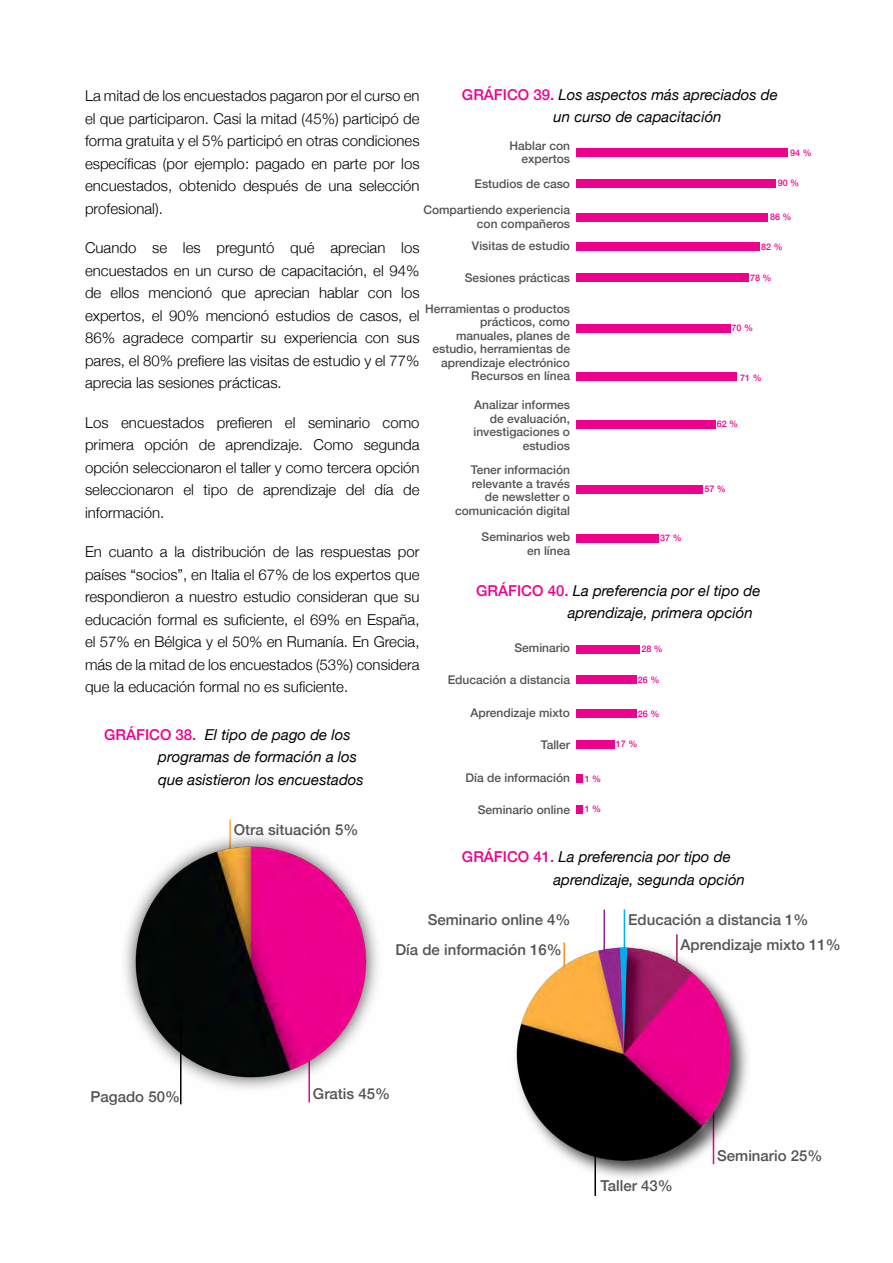
<style>
.page{position:relative;width:893px;height:1263px;background:#fff}
.page>*{position:absolute;margin:0;border:0;box-sizing:border-box;transform-origin:0 0}
.t1{font:300 15px/22.5px "Helvetica Neue";color:#000;text-align:justify}
.t2{font:italic 15px/22.5px "Helvetica Neue";color:#000}
.t3{font:500 15px/24.9px "Helvetica Neue";color:#545456}
.t4{font:500 12px/13.5px "Helvetica Neue";color:#545456;text-align:right}
.t5{font:500 9px "Helvetica Neue";color:#ec008c}
.s1{font-weight:500;font-style:normal;color:#ec008c}
</style>
<div class="page">
<hr style="left:676px;top:934px;width:2px;height:58px;background:#9e1f63">
<hr style="left:624px;top:909px;width:1px;height:58px;background:#00aeef">
<hr style="left:603px;top:909px;width:2px;height:58px;background:#92278f">
<img style="left:124px;top:819px;width:254px;height:284px">
<hr style="left:180px;top:1018px;width:2px;height:86px;background:#000">
<div style="left:576px;top:148px;width:211px;height:9px;background:#ec008c"></div>
<div style="left:576px;top:645px;width:63px;height:8px;background:#ec008c"></div>
<div style="left:576px;top:709px;width:60px;height:9px;background:#ec008c"></div>
<div style="left:576px;top:774px;width:7px;height:9px;background:#ec008c"></div>
<div style="left:576px;top:213px;width:191px;height:8px;background:#ec008c"></div>
<div style="left:576px;top:274px;width:173px;height:8px;background:#ec008c"></div>
<div style="left:576px;top:324px;width:154px;height:8px;background:#ec008c"></div>
<div style="left:576px;top:485px;width:127px;height:9px;background:#ec008c"></div>
<div style="left:576px;top:420px;width:139px;height:8px;background:#ec008c"></div>
<div style="left:576px;top:242px;width:184px;height:9px;background:#ec008c"></div>
<div style="left:576px;top:372px;width:160px;height:9px;background:#ec008c"></div>
<div style="left:576px;top:534px;width:83px;height:8px;background:#ec008c"></div>
<div style="left:576px;top:179px;width:199px;height:8px;background:#ec008c"></div>
<div style="left:576px;top:675px;width:60px;height:9px;background:#ec008c"></div>
<div style="left:576px;top:740px;width:38px;height:9px;background:#ec008c"></div>
<div style="left:576px;top:805px;width:7px;height:8px;background:#ec008c"></div>
<img style="left:516px;top:938px;width:232px;height:240px">
<hr style="left:594px;top:1141px;width:2px;height:55px;background:#000">
<svg style="left:620px;top:948px;width:7px;height:106px"></svg>
<p class="t2" style="left:553px;top:84px;width:226px;text-indent:-92px"><span class="s1">GRÁFICO 39.</span> Los aspectos más apreciados de un curso de capacitación</p>
<p class="t1" style="left:85px;top:83px;width:336px">La mitad de los encuestados pagaron por el curso en el que participaron. Casi la mitad (45%) participó de forma gratuita y el 5% participó en otras condiciones específicas (por ejemplo: pagado en parte por los encuestados, obtenido después de una selección profesional).</p>
<p class="t1" style="left:85px;top:235px;width:336px">Cuando se les preguntó qué aprecian los encuestados en un curso de capacitación, el 94% de ellos mencionó que aprecian hablar con los expertos, el 90% mencionó estudios de casos, el 86% agradece compartir su experiencia con sus pares, el 80% prefiere las visitas de estudio y el 77% aprecia las sesiones prácticas.</p>
<p class="t1" style="left:85px;top:410px;width:336px">Los encuestados prefieren el seminario como primera opción de aprendizaje. Como segunda opción seleccionaron el taller y como tercera opción seleccionaron el tipo de aprendizaje del día de información.</p>
<p class="t1" style="left:85px;top:539px;width:336px">En cuanto a la distribución de las respuestas por países “socios”, en Italia el 67% de los expertos que respondieron a nuestro estudio consideran que su educación formal es suficiente, el 69% en España, el 57% en Bélgica y el 50% en Rumanía. En Grecia, más de la mitad de los encuestados (53%) considera que la educación formal no es suficiente.</p>
<p class="t2" style="left:158px;top:724px;width:207px;text-indent:-54px"><span class="s1">GRÁFICO 38.</span> El tipo de pago de los programas de formación a los que asistieron los encuestados</p>
<p class="t4" style="left:510px;top:138px;width:62px">Hablar con expertos</p>
<p class="t5" style="left:790px;top:145px;width:23px">94 %</p>
<p class="t4" style="left:474px;top:176px;width:97px">Estudios de caso</p>
<p class="t5" style="left:778px;top:176px;width:23px">90 %</p>
<p class="t4" style="left:423px;top:202px;width:148px">Compartiendo experiencia con compañeros</p>
<p class="t5" style="left:770px;top:210px;width:23px">86 %</p>
<p class="t4" style="left:472px;top:238px;width:100px">Visitas de estudio</p>
<p class="t5" style="left:761px;top:239px;width:23px">82 %</p>
<p class="t4" style="left:465px;top:270px;width:107px">Sesiones prácticas</p>
<p class="t4" style="left:425px;top:301px;width:146px">Herramientas o productos prácticos, como manuales, planes de estudio, herramientas de aprendizaje electrónico</p>
<p class="t5" style="left:750px;top:270px;width:23px">78 %</p>
<p class="t5" style="left:731px;top:321px;width:23px">70 %</p>
<p class="t4" style="left:471px;top:368px;width:100px">Recursos en línea</p>
<p class="t5" style="left:740px;top:371px;width:23px">71 %</p>
<p class="t4" style="left:474px;top:397px;width:98px">Analizar informes de evaluación, investigaciones o estudios</p>
<p class="t5" style="left:717px;top:417px;width:23px">62 %</p>
<p class="t4" style="left:455px;top:462px;width:116px">Tener información relevante a través de newsletter o comunicación digital</p>
<p class="t5" style="left:704px;top:482px;width:23px">57 %</p>
<p class="t4" style="left:482px;top:529px;width:90px">Seminarios web en línea</p>
<p class="t5" style="left:660px;top:531px;width:23px">37 %</p>
<p class="t2" style="left:568px;top:580px;width:194px;text-indent:-92px"><span class="s1">GRÁFICO 40.</span> La preferencia por el tipo de aprendizaje, primera opción</p>
<p class="t4" style="left:514px;top:640px;width:57px">Seminario</p>
<p class="t5" style="left:641px;top:642px;width:23px">28 %</p>
<p class="t4" style="left:448px;top:672px;width:124px">Educación a distancia</p>
<p class="t5" style="left:638px;top:672px;width:23px">26 %</p>
<p class="t4" style="left:470px;top:704px;width:101px">Aprendizaje mixto</p>
<p class="t5" style="left:638px;top:706px;width:23px">26 %</p>
<p class="t4" style="left:541px;top:737px;width:31px">Taller</p>
<p class="t5" style="left:616px;top:737px;width:23px">17 %</p>
<p class="t4" style="left:466px;top:770px;width:106px">Día de información</p>
<p class="t5" style="left:585px;top:771px;width:18px">1 %</p>
<p class="t3" style="left:234px;top:816px;width:126px">Otra situación 5%</p>
<p class="t4" style="left:478px;top:802px;width:94px">Seminario online</p>
<p class="t5" style="left:585px;top:802px;width:18px">1 %</p>
<p class="t2" style="left:553px;top:847px;width:193px;text-indent:-92px"><span class="s1">GRÁFICO 41.</span> La preferencia por tipo de aprendizaje, segunda opción</p>
<p class="t3" style="left:428px;top:906px;width:144px">Seminario online 4%</p>
<p class="t3" style="left:681px;top:906px;width:162px;text-indent:-52px">Educación a distancia 1%<br>Aprendizaje mixto 11%</p>
<p class="t3" style="left:395px;top:936px;width:168px">Día de información 16%</p>
<p class="t3" style="left:91px;top:1083px;width:91px">Pagado 50%</p>
<p class="t3" style="left:313px;top:1080px;width:79px">Gratis 45%</p>
<p class="t3" style="left:600px;top:1172px;width:74px">Taller 43%</p>
<p class="t3" style="left:717px;top:1142px;width:107px">Seminario 25%</p>
</div>
